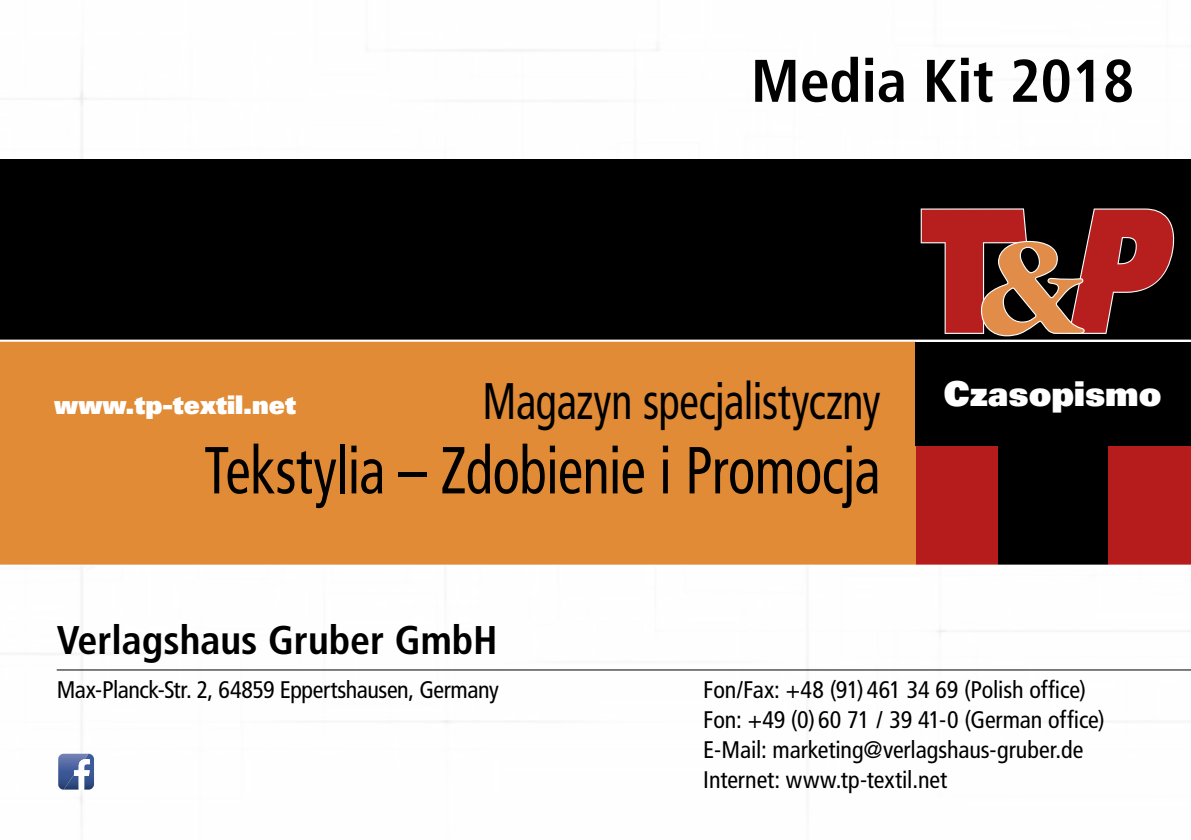
<style>
.page{position:relative;width:1191px;height:840px;background:#fff}
.page>*{position:absolute;margin:0;border:0;box-sizing:border-box;transform-origin:0 0}
.t1{font:condensed 66.2px "Frutiger LT Com";letter-spacing:-.01em;color:#000;scale:.85 1}
.t2{font:700 condensed 60px "Frutiger LT Com";color:#000}
.t3{font:condensed 51.4px "Frutiger LT Com";letter-spacing:-.01em;color:#000;scale:.85 1}
.t4{font:700 condensed 40px "Frutiger LT Com";color:#000}
.t5{font:34.2px "Univers LT Std X Black";color:#fff}
.t6{font:25.6px "Univers LT Std X Black";color:#fff}
.t7{font:condensed 24px/30px "Frutiger LT Com";letter-spacing:-.005em;color:#000}
</style>
<div class="page">
<hr style="left:57px;top:669px;width:1134px;height:1px;background:#000">
<div style="left:1107px;top:444px;width:84px;height:120px;background:#b71c1c"></div>
<div style="left:915px;top:445px;width:83px;height:119px;background:#b71c1c"></div>
<div style="left:0;top:159px;width:1191px;height:181px;background:#000"></div>
<div style="left:0;top:341px;width:915px;height:224px;background:#e18b36"></div>
<div style="left:915px;top:341px;width:276px;height:104px;background:#000"></div>
<hr style="left:0;top:339px;width:1191px;height:2px;background:#fff">
<div style="left:998px;top:442px;width:109px;height:123px;background:#000"></div>
<hr style="left:0;top:564px;width:1191px;height:1px;background:#fff">
<svg style="left:920px;top:208px;width:254px;height:128px"></svg>
<svg style="left:88px;top:753px;width:6px;height:36px"></svg>
<img style="left:58px;top:753px;width:30px;height:36px">
<img style="left:74px;top:758px;width:11px;height:16px">
<h2 class="t2" style="left:751px;top:45px;width:385px">Media Kit 2018</h2>
<h3 class="t3" style="left:482px;top:371px;width:469px">Magazyn specjalistyczny</h3>
<h1 class="t1" style="left:204px;top:431px;width:797px">Tekstylia – Zdobienie i Promocja</h1>
<p class="t6" style="left:54px;top:388px;width:243px">www.tp-textil.net</p>
<h3 class="t5" style="left:944px;top:371px;width:219px">Czasopismo</h3>
<h3 class="t4" style="left:57px;top:615px;width:442px">Verlagshaus Gruber GmbH</h3>
<p class="t7" style="left:57px;top:674px;width:443px">Max-Planck-Str. 2, 64859 Eppertshausen, Germany</p>
<p class="t7" style="left:703px;top:674px;width:403px">Fon/Fax: +48 (91) 461 34 69 (Polish office)<br>Fon: +49 (0) 60 71 / 39 41-0 (German office)<br>E-Mail: marketing@verlagshaus-gruber.de Internet: www.tp-textil.net</p>
</div>
